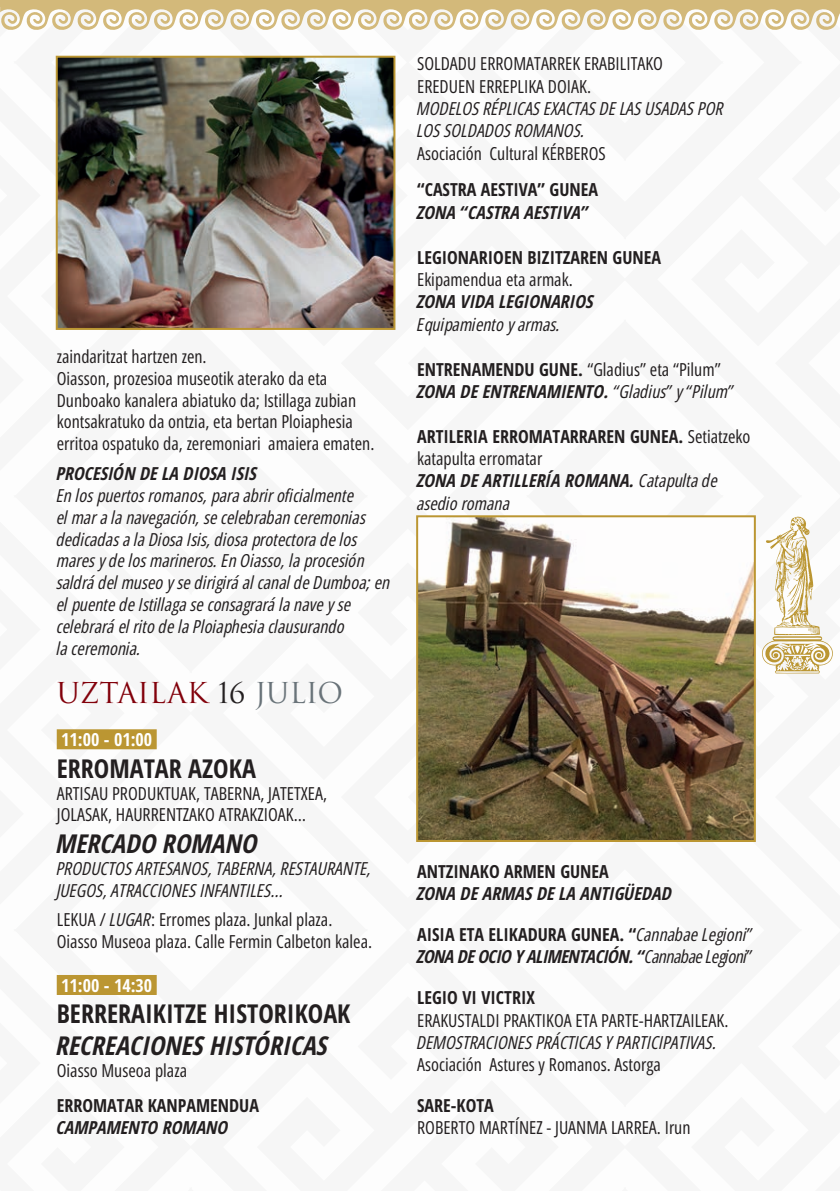
<style>
.page{position:relative;width:840px;height:1191px;background:#fff}
.page>*{position:absolute;margin:0;border:0;box-sizing:border-box;transform-origin:0 0}
.t1{font:28px "Trajan Pro 3";letter-spacing:-.005em;color:#82010b}
.t2{font:700 26px "Open Sans Hebrew Condensed";color:#231f20}
.t3{font:italic 700 26px "Open Sans Hebrew Condensed";color:#231f20}
.Testu_aurreformateat{font:18px "Open Sans Hebrew Condensed";color:#231f20}
.Testu_aurreformateat-2{font:italic 18px "Open Sans Hebrew Condensed";color:#231f20}
.Testu_aurreformateat-3{font:700 18px "Open Sans Hebrew Condensed";color:#231f20}
.t4{font:italic 700 18px "Open Sans Hebrew Condensed";color:#231f20}
.t5{font:italic 700 18px "Open Sans Hebrew Condensed";letter-spacing:-.03em;color:#231f20}
.t6{font:700 18px "Open Sans Hebrew Condensed";color:#fff}
.s1{color:#231f20}
.s2{color:#697379}
.s3{font-style:italic}
.s4{font-weight:700}
.s5{font-weight:400}
.s6{font-weight:400;font-style:italic}
</style>
<div class="page">
<svg style="left:762px;top:516px;width:70px;height:157px"></svg>
<div style="left:57px;top:729px;width:100px;height:20px;background:#bb9632"></div>
<img style="left:416px;top:515px;width:340px;height:238px">
<img style="left:59px;top:240px;width:333px;height:87px">
<img style="left:0;top:0;width:840px;height:240px">
<svg style="left:56px;top:753px;width:700px;height:242px"></svg>
<p class="Testu_aurreformateat" style="left:57px;top:346px;width:151px">zaindaritzat hartzen zen.</p>
<p class="Testu_aurreformateat" style="left:57px;top:368px;width:272px">Oiasson, prozesioa museotik aterako da eta</p>
<p class="Testu_aurreformateat" style="left:57px;top:390px;width:301px">Dunboako kanalera abiatuko da; Istillaga zubian</p>
<p class="Testu_aurreformateat" style="left:57px;top:411px;width:297px">kontsakratuko da ontzia, eta bertan Ploiaphesia</p>
<p class="Testu_aurreformateat" style="left:57px;top:433px;width:319px">erritoa ospatuko da, zeremoniari amaiera ematen.</p>
<p class="t4" style="left:57px;top:463px;width:202px">PROCESIÓN DE LA DIOSA ISIS</p>
<p class="Testu_aurreformateat-2" style="left:57px;top:485px;width:299px">En los puertos romanos, para abrir oficialmente</p>
<p class="Testu_aurreformateat-2" style="left:57px;top:507px;width:310px">el mar a la navegación, se celebraban ceremonias</p>
<p class="Testu_aurreformateat-2" style="left:57px;top:529px;width:302px">dedicadas a la Diosa Isis, diosa protectora de los</p>
<p class="Testu_aurreformateat-2" style="left:57px;top:550px;width:309px">mares y de los marineros. En Oiasso, la procesión</p>
<p class="Testu_aurreformateat-2" style="left:57px;top:572px;width:335px">saldrá del museo y se dirigirá al canal de Dumboa; en</p>
<p class="Testu_aurreformateat-2" style="left:57px;top:594px;width:296px">el puente de Istillaga se consagrará la nave y se</p>
<p class="Testu_aurreformateat-2" style="left:57px;top:616px;width:289px">celebrará el rito de la Ploiaphesia clausurando</p>
<p class="Testu_aurreformateat-2" style="left:57px;top:638px;width:86px">la ceremonia.</p>
<p class="t1" style="left:57px;top:673px;width:288px">UZTAILAK <span class="s1">16</span> <span class="s2">JULIO</span></p>
<p class="t6" style="left:61px;top:729px;width:92px">11:00 - 01:00</p>
<p class="t2" style="left:57px;top:753px;width:200px">ERROMATAR AZOKA</p>
<p class="Testu_aurreformateat" style="left:57px;top:783px;width:272px">ARTISAU PRODUKTUAK, TABERNA, JATETXEA,</p>
<p class="Testu_aurreformateat" style="left:57px;top:804px;width:250px">JOLASAK, HAURRENTZAKO ATRAKZIOAK…</p>
<p class="t3" style="left:57px;top:828px;width:203px">MERCADO ROMANO</p>
<p class="Testu_aurreformateat-2" style="left:57px;top:858px;width:316px">PRODUCTOS ARTESANOS, TABERNA, RESTAURANTE,</p>
<p class="Testu_aurreformateat-2" style="left:57px;top:879px;width:228px">JUEGOS, ATRACCIONES INFANTILES…</p>
<p class="Testu_aurreformateat" style="left:57px;top:909px;width:277px">LEKUA / <span class="s3">LUGAR</span>: Erromes plaza. Junkal plaza.</p>
<p class="Testu_aurreformateat" style="left:57px;top:931px;width:317px">Oiasso Museoa plaza. Calle Fermin Calbeton kalea.</p>
<p class="t6" style="left:61px;top:975px;width:92px">11:00 - 14:30</p>
<p class="t2" style="left:57px;top:999px;width:295px">BERRERAIKITZE HISTORIKOAK</p>
<p class="t3" style="left:57px;top:1030px;width:273px">RECREACIONES HISTÓRICAS</p>
<p class="Testu_aurreformateat" style="left:57px;top:1060px;width:132px">Oiasso Museoa plaza</p>
<p class="Testu_aurreformateat-3" style="left:57px;top:1095px;width:204px">ERROMATAR KANPAMENDUA</p>
<p class="t4" style="left:57px;top:1117px;width:173px">CAMPAMENTO ROMANO</p>
<p class="Testu_aurreformateat" style="left:417px;top:53px;width:247px">SOLDADU ERROMATARREK ERABILITAKO</p>
<p class="Testu_aurreformateat" style="left:417px;top:76px;width:175px">EREDUEN ERREPLIKA DOIAK.</p>
<p class="Testu_aurreformateat-2" style="left:417px;top:98px;width:308px">MODELOS RÉPLICAS EXACTAS DE LAS USADAS POR</p>
<p class="Testu_aurreformateat-2" style="left:417px;top:121px;width:170px">LOS SOLDADOS ROMANOS.</p>
<p class="Testu_aurreformateat" style="left:417px;top:143px;width:190px">Asociación Cultural KÉRBEROS</p>
<p class="Testu_aurreformateat-3" style="left:417px;top:180px;width:182px">“CASTRA AESTIVA” GUNEA</p>
<p class="t4" style="left:417px;top:202px;width:173px">ZONA “CASTRA AESTIVA”</p>
<p class="Testu_aurreformateat-3" style="left:417px;top:247px;width:245px">LEGIONARIOEN BIZITZAREN GUNEA</p>
<p class="Testu_aurreformateat" style="left:417px;top:269px;width:157px">Ekipamendua eta armak.</p>
<p class="t4" style="left:417px;top:292px;width:178px">ZONA VIDA LEGIONARIOS</p>
<p class="Testu_aurreformateat-2" style="left:417px;top:314px;width:145px">Equipamiento y armas.</p>
<p class="Testu_aurreformateat" style="left:417px;top:359px;width:305px"><span class="s4">ENTRENAMENDU GUNE.</span> “Gladius” eta “Pilum”</p>
<p class="t4" style="left:417px;top:381px;width:318px">ZONA DE ENTRENAMIENTO. <span class="s5">“Gladius” y “Pilum”</span></p>
<p class="Testu_aurreformateat-3" style="left:417px;top:426px;width:335px">ARTILERIA ERROMATARRAREN GUNEA. <span class="s5">Setiatzeko</span></p>
<p class="Testu_aurreformateat" style="left:417px;top:448px;width:127px">katapulta erromatar</p>
<p class="t4" style="left:417px;top:470px;width:302px">ZONA DE ARTILLERÍA ROMANA. <span class="s5">Catapulta de</span></p>
<p class="Testu_aurreformateat-2" style="left:417px;top:493px;width:94px">asedio romana</p>
<p class="Testu_aurreformateat-3" style="left:417px;top:861px;width:193px">ANTZINAKO ARMEN GUNEA</p>
<p class="t4" style="left:417px;top:883px;width:256px">ZONA DE ARMAS DE LA ANTIGÜEDAD</p>
<p class="Testu_aurreformateat-3" style="left:417px;top:924px;width:337px">AISIA ETA ELIKADURA GUNEA. “<span class="s6">Cannabae Legioni”</span></p>
<p class="t5" style="left:417px;top:946px;width:337px">ZONA DE OCIO Y ALIMENTACIÓN. “<span class="s5">Cannabae Legioni”</span></p>
<p class="Testu_aurreformateat-3" style="left:417px;top:987px;width:119px">LEGIO VI VICTRIX</p>
<p class="Testu_aurreformateat" style="left:417px;top:1009px;width:312px">ERAKUSTALDI PRAKTIKOA ETA PARTE-HARTZAILEAK.</p>
<p class="Testu_aurreformateat-2" style="left:417px;top:1032px;width:301px">DEMOSTRACIONES PRÁCTICAS Y PARTICIPATIVAS.</p>
<p class="Testu_aurreformateat" style="left:417px;top:1054px;width:245px">Asociación Astures y Romanos. Astorga</p>
<p class="Testu_aurreformateat-3" style="left:417px;top:1095px;width:78px">SARE-KOTA</p>
<p class="Testu_aurreformateat" style="left:417px;top:1117px;width:275px">ROBERTO MARTÍNEZ - JUANMA LARREA. Irun</p>
</div>
